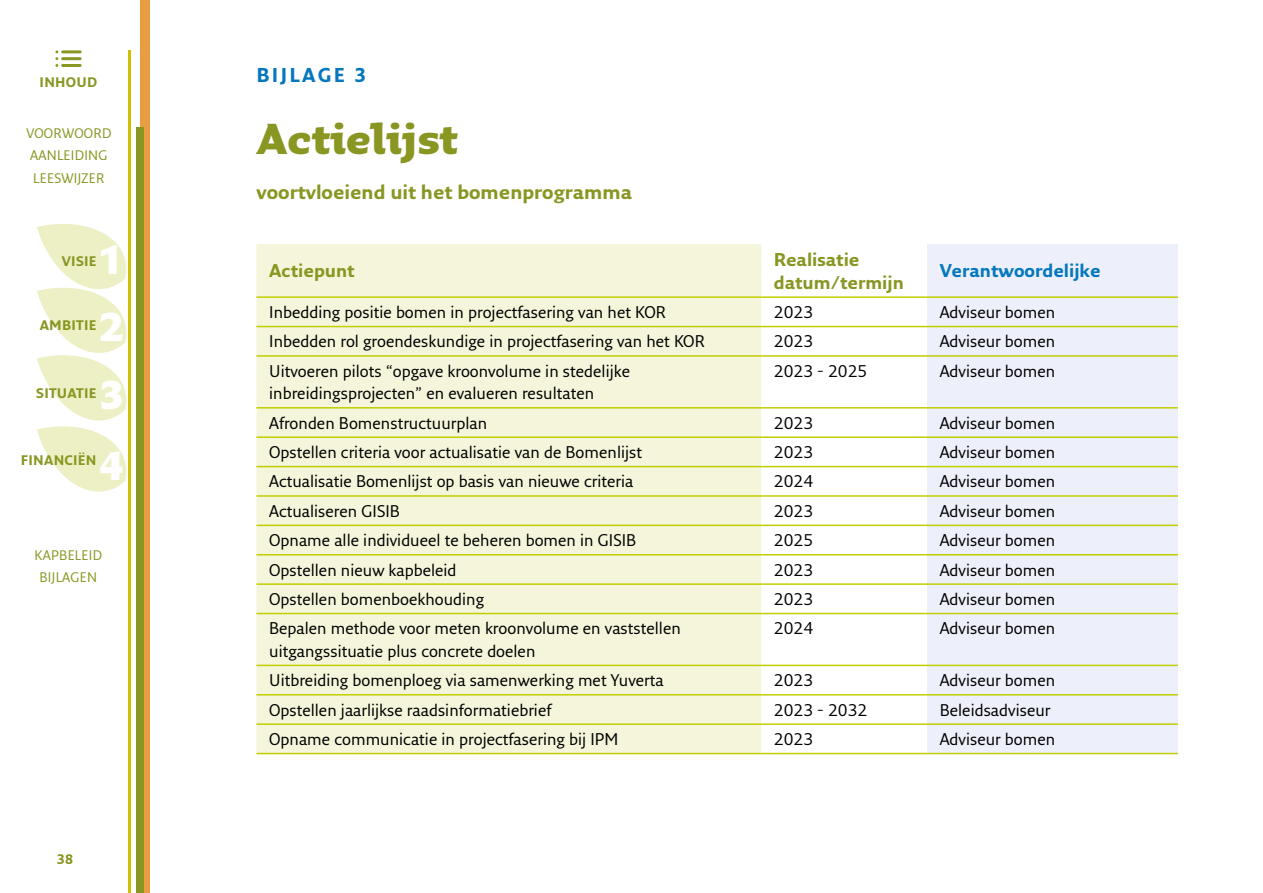
<style>
.page{position:relative;width:1263px;height:893px;background:#fff}
.page>*{position:absolute;margin:0;border:0;box-sizing:border-box;transform-origin:0 0}
._04_H_KOP{font:900 42px "Fresco Inf Sans";color:#899622}
.t1{font:900 39.3px/70.9px "Fresco Inf Sans";color:#fff}
._03_TK{font:700 19.5px "Fresco Sans Pro";color:#899622}
._04a_CHAPEAU{font:700 19.5px "Fresco Sans Pro";letter-spacing:.12em;color:#0578bd}
.TABEL_kop{font:700 18px/22.5px "Fresco Sans Pro";color:#899622}
.TABEL_kop-2{font:700 18px "Fresco Sans Pro";color:#0578bd}
.TABEL_plat{font:16.5px/22.5px "Fresco Sans Pro";color:#000}
.t2{font:13.5px/22.5px "Fresco Sans Pro";letter-spacing:.02em;color:#899622}
.t3{font:700 13.5px "Fresco Sans Pro";letter-spacing:.02em;color:#899622}
</style>
<div class="page">
<div style="left:140px;top:0;width:9px;height:893px;background:#e99d42"></div>
<div style="left:136px;top:127px;width:8px;height:766px;background:#899622"></div>
<hr style="left:128px;top:50px;width:3px;height:843px;background:#d0bf00">
<div style="left:256px;top:244px;width:505px;height:509px;background:#f4f5da"></div>
<div style="left:927px;top:244px;width:251px;height:509px;background:#edf0fa"></div>
<svg style="left:761px;top:325px;width:166px;height:428px"></svg>
<hr style="left:256px;top:296px;width:505px;height:2px;background:#c1ce00">
<hr style="left:761px;top:296px;width:166px;height:2px;background:#c1ce00">
<hr style="left:927px;top:296px;width:251px;height:2px;background:#c1ce00">
<hr style="left:256px;top:326px;width:505px;height:1px;background:#c1ce00">
<hr style="left:761px;top:326px;width:166px;height:1px;background:#c1ce00">
<hr style="left:927px;top:326px;width:251px;height:1px;background:#c1ce00">
<hr style="left:256px;top:355px;width:505px;height:2px;background:#c1ce00">
<hr style="left:761px;top:355px;width:166px;height:2px;background:#c1ce00">
<hr style="left:927px;top:355px;width:251px;height:2px;background:#c1ce00">
<hr style="left:256px;top:407px;width:505px;height:2px;background:#c1ce00">
<hr style="left:761px;top:407px;width:166px;height:2px;background:#c1ce00">
<hr style="left:927px;top:407px;width:251px;height:2px;background:#c1ce00">
<hr style="left:256px;top:436px;width:505px;height:2px;background:#c1ce00">
<hr style="left:761px;top:436px;width:166px;height:2px;background:#c1ce00">
<hr style="left:927px;top:436px;width:251px;height:2px;background:#c1ce00">
<hr style="left:256px;top:466px;width:505px;height:1px;background:#c1ce00">
<hr style="left:761px;top:466px;width:166px;height:1px;background:#c1ce00">
<hr style="left:927px;top:466px;width:251px;height:1px;background:#c1ce00">
<hr style="left:256px;top:495px;width:505px;height:2px;background:#c1ce00">
<hr style="left:761px;top:495px;width:166px;height:2px;background:#c1ce00">
<hr style="left:927px;top:495px;width:251px;height:2px;background:#c1ce00">
<hr style="left:256px;top:525px;width:505px;height:1px;background:#c1ce00">
<hr style="left:761px;top:525px;width:166px;height:1px;background:#c1ce00">
<hr style="left:927px;top:525px;width:251px;height:1px;background:#c1ce00">
<hr style="left:256px;top:554px;width:505px;height:1px;background:#c1ce00">
<hr style="left:761px;top:554px;width:166px;height:1px;background:#c1ce00">
<hr style="left:927px;top:554px;width:251px;height:1px;background:#c1ce00">
<hr style="left:256px;top:583px;width:505px;height:2px;background:#c1ce00">
<hr style="left:761px;top:583px;width:166px;height:2px;background:#c1ce00">
<hr style="left:927px;top:583px;width:251px;height:2px;background:#c1ce00">
<hr style="left:256px;top:613px;width:505px;height:1px;background:#c1ce00">
<hr style="left:761px;top:613px;width:166px;height:1px;background:#c1ce00">
<hr style="left:927px;top:613px;width:251px;height:1px;background:#c1ce00">
<hr style="left:256px;top:665px;width:505px;height:1px;background:#c1ce00">
<hr style="left:761px;top:665px;width:166px;height:1px;background:#c1ce00">
<hr style="left:927px;top:665px;width:251px;height:1px;background:#c1ce00">
<hr style="left:256px;top:694px;width:505px;height:1px;background:#c1ce00">
<hr style="left:761px;top:694px;width:166px;height:1px;background:#c1ce00">
<hr style="left:927px;top:694px;width:251px;height:1px;background:#c1ce00">
<hr style="left:256px;top:723px;width:505px;height:2px;background:#c1ce00">
<hr style="left:761px;top:723px;width:166px;height:2px;background:#c1ce00">
<hr style="left:927px;top:723px;width:251px;height:2px;background:#c1ce00">
<hr style="left:256px;top:753px;width:505px;height:1px;background:#c1ce00">
<hr style="left:761px;top:753px;width:166px;height:1px;background:#c1ce00">
<hr style="left:927px;top:753px;width:251px;height:1px;background:#c1ce00">
<hr style="left:63px;top:50px;width:17px;height:3px;background:#899622">
<hr style="left:63px;top:57px;width:17px;height:3px;background:#899622">
<hr style="left:63px;top:64px;width:17px;height:3px;background:#899622">
<svg style="left:37px;top:224px;width:90px;height:268px"></svg>
<p class="t3" style="left:40px;top:74px;width:59px">INHOUD</p>
<p class="t2" style="left:26px;top:121px;width:87px">VOORWOORD<br>AANLEIDING<br>LEESWIJZER</p>
<p class="t3" style="left:62px;top:253px;width:36px">VISIE</p>
<h2 class="t1" style="left:100px;top:223px;width:25px">1</h2>
<p class="t3" style="left:40px;top:317px;width:58px">AMBITIE</p>
<h2 class="t1" style="left:100px;top:290px;width:25px">2</h2>
<p class="t3" style="left:36px;top:385px;width:62px">SITUATIE</p>
<h2 class="t1" style="left:100px;top:358px;width:25px">3<br>4</h2>
<p class="t3" style="left:21px;top:452px;width:77px">FINANCIËN</p>
<p class="t2" style="left:34px;top:543px;width:69px;text-align:center">KAPBELEID<br>BIJLAGEN</p>
<p class="t3" style="left:57px;top:851px;width:18px">38</p>
<p class="_04a_CHAPEAU" style="left:256px;top:63px;width:111px">BIJLAGE 3</p>
<p class="_04_H_KOP" style="left:256px;top:112px;width:203px">Actielijst</p>
<p class="_03_TK" style="left:256px;top:180px;width:377px">voortvloeiend uit het bomenprogramma</p>
<p class="TABEL_kop" style="left:269px;top:259px;width:87px">Actiepunt</p>
<p class="TABEL_kop" style="left:774px;top:248px;width:131px">Realisatie datum/termijn</p>
<p class="TABEL_kop-2" style="left:940px;top:260px;width:162px">Verantwoordelijke</p>
<p class="TABEL_plat" style="left:269px;top:301px;width:398px">Inbedding positie bomen in projectfasering van het KOR</p>
<p class="TABEL_plat" style="left:774px;top:301px;width:41px">2023</p>
<p class="TABEL_plat" style="left:940px;top:301px;width:117px">Adviseur bomen</p>
<p class="TABEL_plat" style="left:269px;top:330px;width:437px">Inbedden rol groendeskundige in projectfasering van het KOR</p>
<p class="TABEL_plat" style="left:774px;top:330px;width:41px">2023</p>
<p class="TABEL_plat" style="left:940px;top:330px;width:117px">Adviseur bomen</p>
<p class="TABEL_plat" style="left:269px;top:359px;width:362px">Uitvoeren pilots “opgave kroonvolume in stedelijke inbreidingsprojecten” en evalueren resultaten</p>
<p class="TABEL_plat" style="left:774px;top:359px;width:95px">2023 - 2025</p>
<p class="TABEL_plat" style="left:940px;top:359px;width:117px">Adviseur bomen</p>
<p class="TABEL_plat" style="left:269px;top:411px;width:219px">Afronden Bomenstructuurplan</p>
<p class="TABEL_plat" style="left:774px;top:411px;width:41px">2023</p>
<p class="TABEL_plat" style="left:940px;top:411px;width:117px">Adviseur bomen</p>
<p class="TABEL_plat" style="left:269px;top:441px;width:374px">Opstellen criteria voor actualisatie van de Bomenlijst</p>
<p class="TABEL_plat" style="left:774px;top:441px;width:41px">2023</p>
<p class="TABEL_plat" style="left:940px;top:441px;width:117px">Adviseur bomen</p>
<p class="TABEL_plat" style="left:269px;top:470px;width:366px">Actualisatie Bomenlijst op basis van nieuwe criteria</p>
<p class="TABEL_plat" style="left:774px;top:470px;width:41px">2024</p>
<p class="TABEL_plat" style="left:940px;top:470px;width:117px">Adviseur bomen</p>
<p class="TABEL_plat" style="left:269px;top:499px;width:132px">Actualiseren GISIB</p>
<p class="TABEL_plat" style="left:774px;top:499px;width:41px">2023</p>
<p class="TABEL_plat" style="left:940px;top:499px;width:117px">Adviseur bomen</p>
<p class="TABEL_plat" style="left:269px;top:529px;width:369px">Opname alle individueel te beheren bomen in GISIB</p>
<p class="TABEL_plat" style="left:774px;top:529px;width:41px">2025</p>
<p class="TABEL_plat" style="left:940px;top:529px;width:117px">Adviseur bomen</p>
<p class="TABEL_plat" style="left:269px;top:558px;width:189px">Opstellen nieuw kapbeleid</p>
<p class="TABEL_plat" style="left:774px;top:558px;width:41px">2023</p>
<p class="TABEL_plat" style="left:940px;top:558px;width:117px">Adviseur bomen</p>
<p class="TABEL_plat" style="left:269px;top:587px;width:217px">Opstellen bomenboekhouding</p>
<p class="TABEL_plat" style="left:774px;top:587px;width:41px">2023</p>
<p class="TABEL_plat" style="left:940px;top:587px;width:117px">Adviseur bomen</p>
<p class="TABEL_plat" style="left:269px;top:617px;width:413px">Bepalen methode voor meten kroonvolume en vaststellen uitgangssituatie plus concrete doelen</p>
<p class="TABEL_plat" style="left:774px;top:617px;width:41px">2024</p>
<p class="TABEL_plat" style="left:940px;top:617px;width:117px">Adviseur bomen</p>
<p class="TABEL_plat" style="left:269px;top:669px;width:396px">Uitbreiding bomenploeg via samenwerking met Yuverta</p>
<p class="TABEL_plat" style="left:774px;top:669px;width:41px">2023</p>
<p class="TABEL_plat" style="left:940px;top:669px;width:117px">Adviseur bomen</p>
<p class="TABEL_plat" style="left:269px;top:698px;width:284px">Opstellen jaarlijkse raadsinformatiebrief</p>
<p class="TABEL_plat" style="left:774px;top:698px;width:95px">2023 - 2032</p>
<p class="TABEL_plat" style="left:940px;top:698px;width:112px">Beleidsadviseur</p>
<p class="TABEL_plat" style="left:269px;top:727px;width:351px">Opname communicatie in projectfasering bij IPM</p>
<p class="TABEL_plat" style="left:774px;top:727px;width:41px">2023</p>
<p class="TABEL_plat" style="left:940px;top:727px;width:117px">Adviseur bomen</p>
</div>
